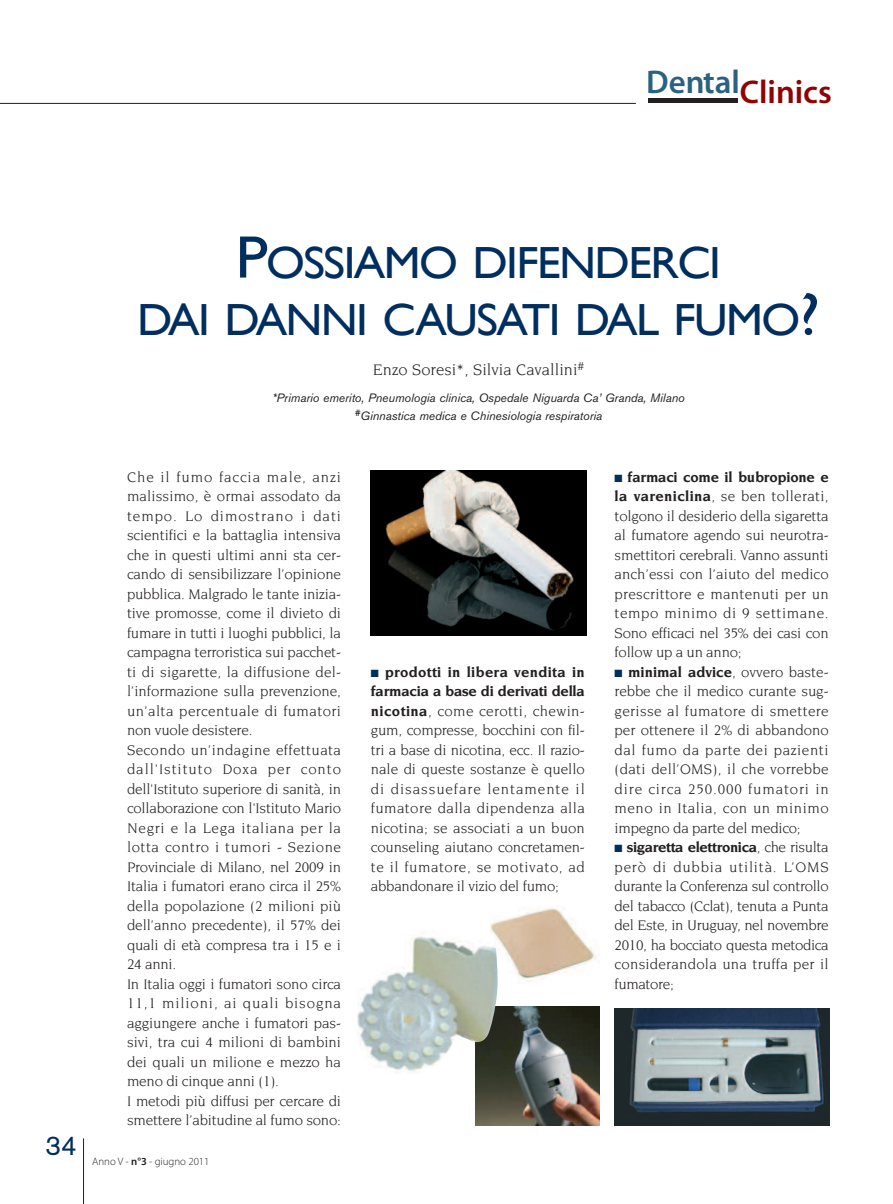
<style>
.page{position:relative;width:893px;height:1204px;background:#fff}
.page>*{position:absolute;margin:0;border:0;box-sizing:border-box;transform-origin:0 0}
.t1{font:45px/57px "Gill Sans";letter-spacing:-.035em;color:#002e5e;text-align:center;scale:1.05 1}
.t2{font:33px "Myriad MM.565.wt.600.wd";color:#8f0305}
.t3{font:27px "Akzidenz Grotesk BE";color:#002e5e}
.t4{font:16.5px "Novarese";color:#231f20}
.t5{font:15px/19.5px "Novarese";letter-spacing:-.01em;color:#231f20;text-align:justify}
.t6{font:italic 12px/18px "Akzidenz Grotesk BE";color:#231f20;text-align:center}
.t7{font:10.8px "Myriad MM.215.wt.600.wd";color:#231f20}
.s1{font-size:60px}
.s2{font-family:"Myriad MM.565.wt.600.wd"}
.s3{color:#002e5e}
.s4{font-weight:700}
</style>
<div class="page">
<div style="left:648px;top:98px;width:90px;height:5px;background:#231f20"></div>
<hr style="left:0;top:103px;width:636px;height:1px;background:#231f20">
<hr style="left:83px;top:1138px;width:1px;height:65px;background:#231f20">
<img style="left:371px;top:471px;width:215px;height:164px">
<img style="left:614px;top:1008px;width:215px;height:116px">
<img style="left:490px;top:907px;width:107px;height:76px">
<img style="left:475px;top:1006px;width:124px;height:119px">
<img style="left:357px;top:929px;width:141px;height:143px">
<h2 class="t2" style="left:646px;top:80px;width:187px"><sup>Dental</sup>Clinics</h2>
<h1 class="t1" style="left:137px;top:233px;width:652px"><span class="s1">P</span>OSSIAMO DIFENDERCI<br>DAI DANNI CAUSATI DAL FUMO<span class="s1">?</span></h1>
<p class="t4" style="left:373px;top:363px;width:212px">Enzo Soresi*, Silvia Cavallini<sup>#</sup></p>
<p class="t6" style="left:272px;top:390px;width:414px">*Primario emerito, Pneumologia clinica, Ospedale Niguarda Ca’ Granda, Milano <sup>#</sup>Ginnastica medica e Chinesiologia respiratoria</p>
<h3 class="t3" style="left:46px;top:1135px;width:33px">34</h3>
<p class="t5" style="left:127px;top:467px;width:216px;text-align:left">Che il fumo faccia male, anzi malissimo, è ormai assodato da tempo. Lo dimostrano i dati scientifici e la battaglia intensiva che in questi ultimi anni sta cer&shy;cando di sensibilizzare l’opinione pubblica. Malgrado le tante inizia&shy;tive promosse, come il divieto di fumare in tutti i luoghi pubblici, la campagna terroristica sui pacchet&shy;ti di sigarette, la diffusione del&shy;l’informazione sulla prevenzione, un’alta percentuale di fumatori non vuole desistere.<br>Secondo un’indagine effettuata dall'Istituto Doxa per conto dell'Istituto superiore di sanità, in collaborazione con l'Istituto Mario<br>Negri e la Lega italiana per la lotta contro i tumori - Sezione<br>Provinciale di Milano, nel 2009 in<br>Italia i fumatori erano circa il 25% della popolazione (2 milioni più dell’anno precedente), il 57% dei quali di età compresa tra i 15 e i<br>24 anni.<br>In Italia oggi i fumatori sono circa<br>11,1 milioni, ai quali bisogna aggiungere anche i fumatori pas&shy;sivi, tra cui 4 milioni di bambini dei quali un milione e mezzo ha meno di cinque anni (1).<br>I metodi più diffusi per cercare di smettere l’abitudine al fumo sono:</p>
<p class="t7" style="left:92px;top:1157px;width:119px">Anno V - <span class="s2">n°3</span> - giugno 2011</p>
<p class="t5" style="left:371px;top:662px;width:216px"><span class="s3">■</span> <span class="s4">prodotti in libera vendita in farmacia a base di derivati della nicotina</span>, come cerotti, chewin&shy;gum, compresse, bocchini con fil&shy;tri a base di nicotina, ecc. Il razio&shy;nale di queste sostanze è quello di disassuefare lentamente il fumatore dalla dipendenza alla nicotina; se associati a un buon counseling aiutano concretamen&shy;te il fumatore, se motivato, ad abbandonare il vizio del fumo;</p>
<p class="t5" style="left:615px;top:467px;width:216px"><span class="s3">■</span> <span class="s4">farmaci come il bubropione e la vareniclina</span>, se ben tollerati, tolgono il desiderio della sigaretta al fumatore agendo sui neurotra&shy;smettitori cerebrali. Vanno assunti anch’essi con l’aiuto del medico prescrittore e mantenuti per un tempo minimo di 9 settimane.<br>Sono efficaci nel 35% dei casi con follow up a un anno;</p>
<p class="t5" style="left:615px;top:662px;width:216px"><span class="s3">■</span> <span class="s4">minimal advice</span>, ovvero baste&shy;rebbe che il medico curante sug&shy;gerisse al fumatore di smettere per ottenere il 2% di abbandono dal fumo da parte dei pazienti (dati dell’OMS), il che vorrebbe dire circa 250.000 fumatori in meno in Italia, con un minimo impegno da parte del medico;</p>
<p class="t5" style="left:615px;top:838px;width:216px"><span class="s3">■</span> <span class="s4">sigaretta elettronica</span>, che risulta però di dubbia utilità. L’OMS durante la Conferenza sul controllo del tabacco (Cclat), tenuta a Punta del Este, in Uruguay, nel novembre 2010, ha bocciato questa metodica considerandola una truffa per il fumatore;</p>
</div>
